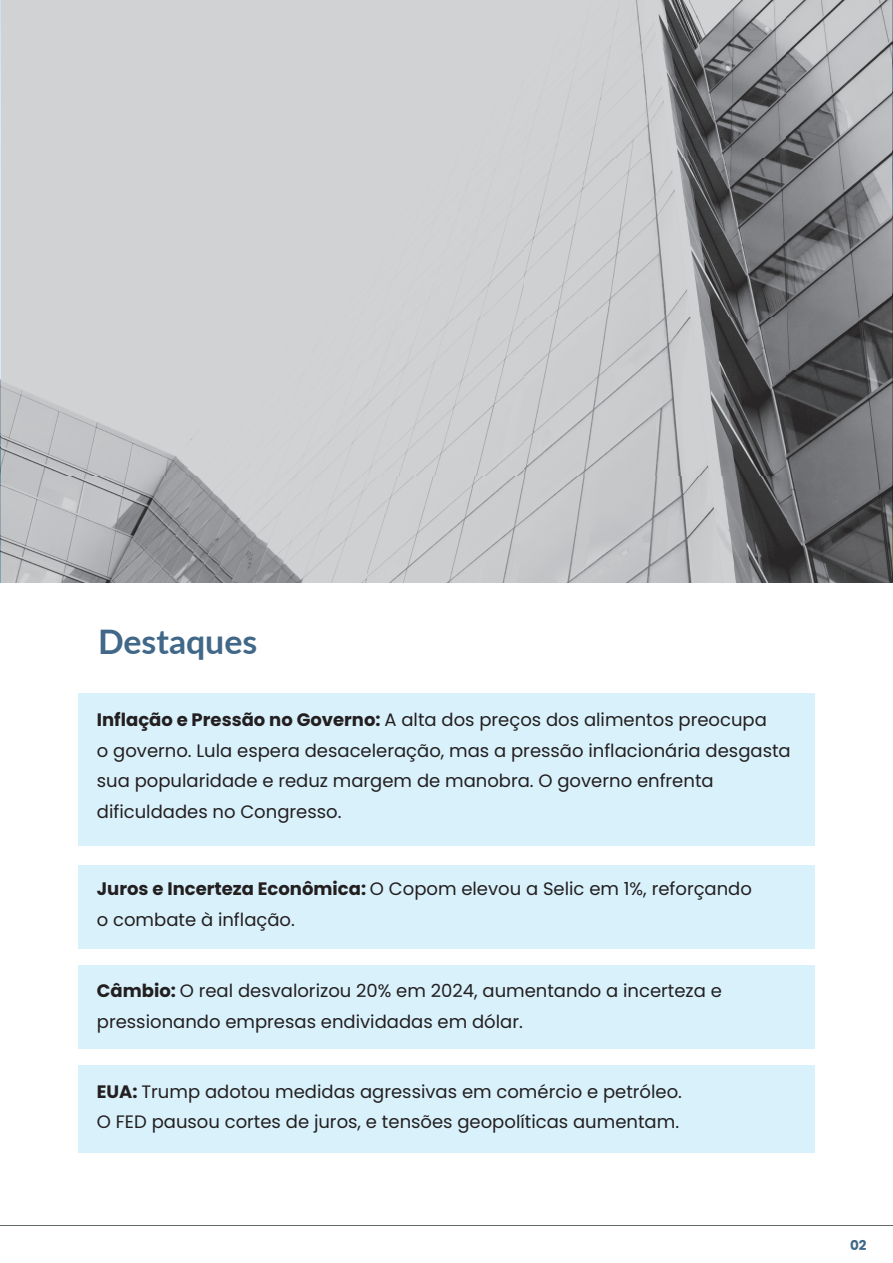
<style>
.page{position:relative;width:893px;height:1263px;background:#fff}
.page>*{position:absolute;margin:0;border:0;box-sizing:border-box;transform-origin:0 0}
.t1{font:700 33.75px "Lato";color:#416888}
.t2{font:18px/30.6px "Poppins";color:#231f20}
.t3{font:700 13.5px "Poppins";color:#416888}
.s1{font-weight:700}
</style>
<div class="page">
<div style="left:78px;top:865px;width:737px;height:84px;background:#d9f1fb"></div>
<img style="left:0;top:0;width:893px;height:583px">
<div style="left:78px;top:694px;width:737px;height:152px;background:#d9f1fb"></div>
<div style="left:78px;top:965px;width:737px;height:84px;background:#d9f1fb"></div>
<div style="left:78px;top:1065px;width:737px;height:88px;background:#d9f1fb"></div>
<hr style="left:0;top:1225px;width:893px;height:1px;background:#626768">
<h1 class="t1" style="left:98px;top:617px;width:161px">Destaques</h1>
<p class="t2" style="left:97px;top:704px;width:695px"><span class="s1">Inflação e Pressão no Governo:</span> A alta dos preços dos alimentos preocupa<br>o governo. Lula espera desaceleração, mas a pressão inflacionária desgasta sua popularidade e reduz margem de manobra. O governo enfrenta dificuldades no Congresso.</p>
<p class="t2" style="left:97px;top:873px;width:657px"><span class="s1">Juros e Incerteza Econômica:</span> O Copom elevou a Selic em 1%, reforçando o combate à inflação.</p>
<p class="t2" style="left:97px;top:976px;width:626px"><span class="s1">Câmbio:</span> O real desvalorizou 20% em 2024, aumentando a incerteza e pressionando empresas endividadas em dólar.</p>
<p class="t2" style="left:97px;top:1076px;width:587px"><span class="s1">EUA:</span> Trump adotou medidas agressivas em comércio e petróleo.<br>O FED pausou cortes de juros, e tensões geopolíticas aumentam.</p>
<p class="t3" style="left:850px;top:1237px;width:18px">02</p>
</div>
